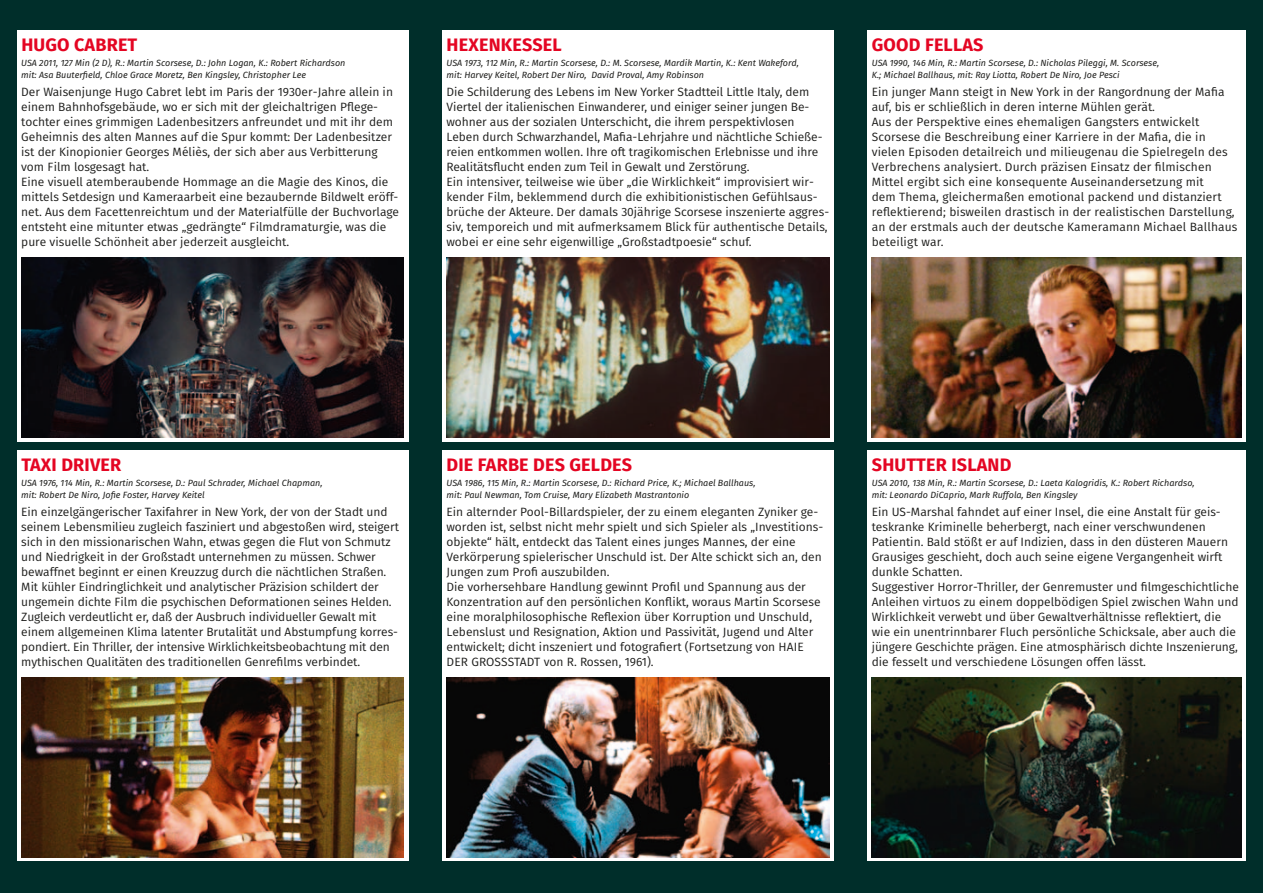
<style>
.page{position:relative;width:1263px;height:893px;background:#002e2a}
.page>*{position:absolute;margin:0;border:0;box-sizing:border-box;transform-origin:0 0}
.t1{font:700 18px "Fira Sans";letter-spacing:.01em;color:#e40522}
.t2{font:700 18px "Fira Sans";letter-spacing:.03em;color:#e40522}
.t3{font:12px/15px "Fira Sans";color:#1d1d1b}
.t4{font:italic 9px/11.2px "Fira Sans";color:#1d1d1b}
</style>
<div class="page">
<div style="left:17px;top:30px;width:391px;height:411px;background:#fff"></div>
<div style="left:442px;top:30px;width:391px;height:411px;background:#fff"></div>
<div style="left:867px;top:30px;width:379px;height:411px;background:#fff"></div>
<div style="left:17px;top:451px;width:391px;height:410px;background:#fff"></div>
<div style="left:442px;top:451px;width:391px;height:410px;background:#fff"></div>
<div style="left:867px;top:451px;width:379px;height:410px;background:#fff"></div>
<img style="left:446px;top:677px;width:383px;height:180px">
<img style="left:872px;top:677px;width:370px;height:180px">
<img style="left:21px;top:257px;width:383px;height:180px">
<img style="left:21px;top:677px;width:383px;height:180px">
<img style="left:446px;top:257px;width:383px;height:180px">
<img style="left:872px;top:257px;width:370px;height:180px">
<h1 class="t1" style="left:21px;top:32px;width:115px">HUGO CABRET</h1>
<p class="t4" style="left:21px;top:58px;width:326px">USA 2011, 127 Min (2 D), R.: Martin Scorsese, D.: John Logan, K.: Robert Richardson mit: Asa Buuterfield, Chloe Grace Moretz, Ben Kingsley, Christopher Lee</p>
<p class="t3" style="left:21px;top:85px;width:379px">Der Waisenjunge Hugo Cabret lebt im Paris der 1930er-Jahre allein in einem Bahnhofsgebäude, wo er sich mit der gleichaltrigen Pflege&shy;tochter eines grimmigen Ladenbesitzers anfreundet und mit ihr dem Geheimnis des alten Mannes auf die Spur kommt: Der Ladenbesitzer ist der Kinopionier Georges Méliès, der sich aber aus Verbitterung vom Film losgesagt hat.<br>Eine visuell atemberaubende Hommage an die Magie des Kinos, die mittels Setdesign und Kameraarbeit eine bezaubernde Bildwelt eröff&shy;net. Aus dem Facettenreichtum und der Materialfülle der Buchvorlage entsteht eine mitunter etwas „gedrängte“ Filmdramaturgie, was die pure visuelle Schönheit aber jederzeit ausgleicht.</p>
<h1 class="t1" style="left:447px;top:32px;width:117px">HEXENKESSEL</h1>
<p class="t4" style="left:446px;top:58px;width:354px">USA 1973, 112 Min, R.: Martin Scorsese, D.: M. Scorsese, Mardik Martin, K.: Kent Wakeford, mit: Harvey Keitel, Robert Der Niro, David Proval, Amy Robinson</p>
<p class="t3" style="left:446px;top:85px;width:384px">Die Schilderung des Lebens im New Yorker Stadtteil Little Italy, dem Viertel der italienischen Einwanderer, und einiger seiner jungen Be&shy;wohner aus der sozialen Unterschicht, die ihrem perspektivlosen Leben durch Schwarzhandel, Mafia-Lehrjahre und nächtliche Schieße&shy;reien entkommen wollen. Ihre oft tragikomischen Erlebnisse und ihre Realitätsflucht enden zum Teil in Gewalt und Zerstörung.<br>Ein intensiver, teilweise wie über „die Wirklichkeit“ improvisiert wir&shy;kender Film, beklemmend durch die exhibitionistischen Gefühlsaus&shy;brüche der Akteure. Der damals 30jährige Scorsese inszenierte aggres&shy;siv, temporeich und mit aufmerksamem Blick für authentische Details, wobei er eine sehr eigenwillige „Großstadtpoesie“ schuf.</p>
<h1 class="t1" style="left:872px;top:32px;width:112px">GOOD FELLAS</h1>
<p class="t4" style="left:872px;top:58px;width:289px">USA 1990, 146 Min, R.: Martin Scorsese, D.: Nicholas Pileggi, M. Scorsese,<br>K.; Michael Ballhaus, mit: Ray Liotta, Robert De Niro, Joe Pesci</p>
<p class="t3" style="left:872px;top:85px;width:367px">Ein junger Mann steigt in New York in der Rangordnung der Mafia auf, bis er schließlich in deren interne Mühlen gerät.<br>Aus der Perspektive eines ehemaligen Gangsters entwickelt Scorsese die Beschreibung einer Karriere in der Mafia, die in vielen Episoden detailreich und milieugenau die Spielregeln des Verbrechens analysiert. Durch präzisen Einsatz der filmischen Mittel ergibt sich eine konsequente Auseinandersetzung mit<br>dem Thema, gleichermaßen emotional packend und distanziert reflektierend; bisweilen drastisch in der realistischen Darstellung, an der erstmals auch der deutsche Kameramann Michael Ballhaus beteiligt war.</p>
<h1 class="t2" style="left:21px;top:452px;width:97px">TAXI DRIVER</h1>
<p class="t4" style="left:21px;top:478px;width:303px">USA 1976, 114 Min, R.: Martin Scorsese, D.: Paul Schrader, Michael Chapman, mit: Robert De Niro, Jofie Foster, Harvey Keitel</p>
<p class="t3" style="left:21px;top:505px;width:379px">Ein einzelgängerischer Taxifahrer in New York, der von der Stadt und seinem Lebensmilieu zugleich fasziniert und abgestoßen wird, steigert sich in den missionarischen Wahn, etwas gegen die Flut von Schmutz und Niedrigkeit in der Großstadt unternehmen zu müssen. Schwer bewaffnet beginnt er einen Kreuzzug durch die nächtlichen Straßen.<br>Mit kühler Eindringlichkeit und analytischer Präzision schildert der ungemein dichte Film die psychischen Deformationen seines Helden.<br>Zugleich verdeutlicht er, daß der Ausbruch individueller Gewalt mit einem allgemeinen Klima latenter Brutalität und Abstumpfung korres&shy;pondiert. Ein Thriller, der intensive Wirklichkeitsbeobachtung mit den mythischen Qualitäten des traditionellen Genrefilms verbindet.</p>
<h1 class="t1" style="left:447px;top:452px;width:185px">DIE FARBE DES GELDES</h1>
<p class="t4" style="left:446px;top:478px;width:310px">USA 1986, 115 Min, R.: Martin Scorsese, D.: Richard Price, K.; Michael Ballhaus, mit: Paul Newman, Tom Cruise, Mary Elizabeth Mastrantonio</p>
<p class="t3" style="left:446px;top:505px;width:378px">Ein alternder Pool-Billardspieler, der zu einem eleganten Zyniker ge&shy;worden ist, selbst nicht mehr spielt und sich Spieler als „Investitions&shy;objekte“ hält, entdeckt das Talent eines junges Mannes, der eine Verkörperung spielerischer Unschuld ist. Der Alte schickt sich an, den Jungen zum Profi auszubilden.<br>Die vorhersehbare Handlung gewinnt Profil und Spannung aus der Konzentration auf den persönlichen Konflikt, woraus Martin Scorsese eine moralphilosophische Reflexion über Korruption und Unschuld, Lebenslust und Resignation, Aktion und Passivität, Jugend und Alter entwickelt; dicht inszeniert und fotografiert (Fortsetzung von Haie<br>der</p>
<p class="t3" style="left:471px;top:655px;width:184px">GroSSstadt von R. Rossen, 1961).</p>
<h1 class="t1" style="left:872px;top:452px;width:141px">SHUTTER ISLAND</h1>
<p class="t4" style="left:872px;top:478px;width:324px">USA 2010, 138 Min, R.: Martin Scorsese, D.: Laeta Kalogridis, K.: Robert Richardso, mit: Leonardo DiCaprio, Mark Ruffola, Ben Kingsley</p>
<p class="t3" style="left:872px;top:505px;width:369px">Ein US-Marshal fahndet auf einer Insel, die eine Anstalt für geis&shy;teskranke Kriminelle beherbergt, nach einer verschwundenen Patientin. Bald stößt er auf Indizien, dass in den düsteren Mauern Grausiges geschieht, doch auch seine eigene Vergangenheit wirft dunkle Schatten.<br>Suggestiver Horror-Thriller, der Genremuster und filmgeschichtliche Anleihen virtuos zu einem doppelbödigen Spiel zwischen Wahn und Wirklichkeit verwebt und über Gewaltverhältnisse reflektiert, die wie ein unentrinnbarer Fluch persönliche Schicksale, aber auch die jüngere Geschichte prägen. Eine atmosphärisch dichte Inszenierung, die fesselt und verschiedene Lösungen offen lässt.</p>
</div>
